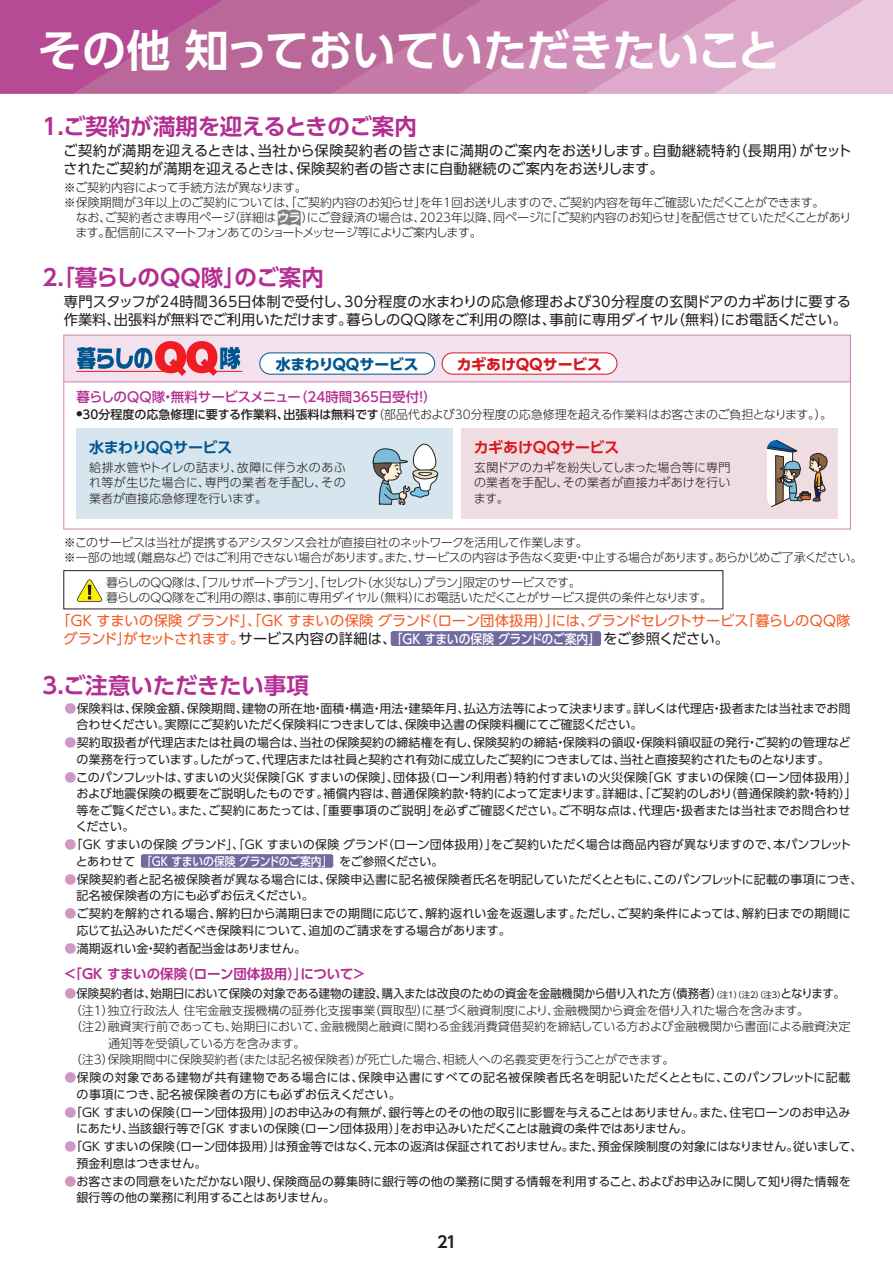
<style>
.page{position:relative;width:893px;height:1263px;background:#fff}
.page>*{position:absolute;margin:0;border:0;box-sizing:border-box;transform-origin:0 0}
.t1{font:700 43.95px "UD Shin Go Pro De";letter-spacing:-.01em;color:#fff}
.t2{font:700 22.5px "UD Shin Go Pro De";letter-spacing:-.005em;color:#b32e92}
.t3{font:700 15.9px "UD Shin Go Pro De";color:#231f20}
.t4{font:700 15px "UD Shin Go Pro";letter-spacing:-.035em;color:#00568f}
.t5{font:700 15px "UD Shin Go Pro";letter-spacing:-.025em;color:#d7171f}
.t6{font:700 15px "UD Shin Go Pro De";letter-spacing:-.04em;color:#00568f}
.t7{font:700 15px "UD Shin Go Pro De";letter-spacing:-.03em;color:#d7171f}
.t8{font:14.25px/18px "UD Shin Go Pro";letter-spacing:.005em;color:#231f20}
.t9{font:14.25px/18px "UD Shin Go Pro";letter-spacing:-.015em;color:#f15921}
.t10{font:500 13.5px "UD Shin Go Pro";letter-spacing:-.01em;color:#b32e92}
.t11{font:700 13.5px "UD Shin Go Pro De";letter-spacing:-.005em;color:#b32e92}
.t12{font:500 13.2px "UD Shin Go Pro";letter-spacing:-.02em;color:#fff;scale:.9 1}
.t13{font:12px/16.5px "UD Shin Go Pro";color:#231f20}
.t14{font:300 12px/15.8px "UD Shin Go Pro";letter-spacing:-.015em;color:#231f20}
.t15{font:12px/16.5px "UD Shin Go Pro";letter-spacing:.04em;color:#231f20}
.t16{font:12px "UD Shin Go Pro";color:#231f20;scale:.95 1}
.t17{font:300 12px "UD Shin Go Pro";letter-spacing:-.055em;color:#231f20}
.t18{font:500 12px "UD Shin Go Pro";letter-spacing:-.02em;color:#fff;scale:.9 1}
.t19{font:700 12px "UD Shin Go Pro De";color:#fff}
.s1{font-weight:500}
.s2{color:#231f20}
.s3{color:#d296c2}
.s4{font-size:8.4px}
</style>
<div class="page">
<svg style="left:757px;top:0;width:127px;height:94px;background:#e6bfd8"></svg>
<svg style="left:629px;top:0;width:128px;height:94px;background:#daa3c6"></svg>
<svg style="left:501px;top:0;width:128px;height:94px;background:#cd8ab4"></svg>
<svg style="left:243px;top:0;width:258px;height:94px;background:#be6e9e"></svg>
<svg style="left:0;top:0;width:243px;height:94px;background:#b75596"></svg>
<div style="left:141px;top:854px;width:192px;height:14px;background:#716b9f;border-radius:2px"></div>
<div style="left:64px;top:335px;width:786px;height:47px;background:#f3e1ee"></div>
<hr style="left:76px;top:371px;width:94px;height:1px;background:#ee1d23">
<hr style="left:198px;top:371px;width:44px;height:1px;background:#ee1d23">
<svg style="left:77px;top:341px;width:163px;height:35px"></svg>
<div style="left:260px;top:353px;width:175px;height:21px;background:#fff;border-radius:11px"></div>
<div style="left:259px;top:352px;width:176px;height:23px;border:1px solid #00568f;border-radius:11px"></div>
<div style="left:442px;top:353px;width:175px;height:21px;background:#fff;border-radius:11px"></div>
<div style="left:442px;top:352px;width:175px;height:23px;border:1px solid #d7171f;border-radius:11px"></div>
<div style="left:63px;top:335px;width:788px;height:194px;border:1px solid #d17fb5"></div>
<hr style="left:64px;top:381px;width:786px;height:1px;background:#d17fb5">
<div style="left:77px;top:428px;width:376px;height:90px;background:#d7e5ef"></div>
<div style="left:461px;top:428px;width:377px;height:90px;background:#f0dde2"></div>
<svg style="left:372px;top:443px;width:66px;height:62px"></svg>
<svg style="left:767px;top:439px;width:61px;height:69px"></svg>
<div style="left:64px;top:570px;width:659px;height:39px;border:1px solid #231f20"></div>
<svg style="left:77px;top:579px;width:26px;height:23px"></svg>
<div style="left:391px;top:631px;width:210px;height:15px;background:#716b9f;border-radius:2px"></div>
<svg style="left:278px;top:209px;width:23px;height:17px"></svg>
<h1 class="t1" style="left:38px;top:14px;width:744px">その他 知っておいていただきたいこと</h1>
<h2 class="t2" style="left:43px;top:108px;width:376px">1.ご契約が満期を迎えるときのご案内</h2>
<p class="t8" style="left:63px;top:141px;width:790px">ご契約が満期を迎えるときは、当社から保険契約者の皆さまに満期のご案内をお送りします。自動継続特約（長期用）がセットされたご契約が満期を迎えるときは、保険契約者の皆さまに自動継続のご案内をお送りします。</p>
<p class="t14" style="left:64px;top:179px;width:245px">※ご契約内容によって手続方法が異なります。</p>
<p class="t14" style="left:64px;top:194px;width:762px">※保険期間が3年以上のご契約については、「ご契約内容のお知らせ」を年1回お送りしますので、ご契約内容を毎年ご確認いただくことができます。</p>
<p class="t14" style="left:64px;top:209px;width:789px">　なお、ご契約者さま専用ページ（詳細は　 ）にご登録済の場合は、2023年以降、同ページに「ご契約内容のお知らせ」を配信させていただくことがあり</p>
<p class="t17" style="left:75px;top:223px;width:408px">ます。配信前にスマートフォンあてのショートメッセージ等によりご案内します。</p>
<p class="t19" style="left:277px;top:208px;width:25px">ウラ</p>
<h2 class="t2" style="left:43px;top:259px;width:283px">2.「暮らしのQQ隊」のご案内</h2>
<p class="t8" style="left:64px;top:292px;width:789px">専門スタッフが24時間365日体制で受付し、30分程度の水まわりの応急修理および30分程度の玄関ドアのカギあけに要する作業料、出張料が無料でご利用いただけます。暮らしのＱＱ隊をご利用の際は、事前に専用ダイヤル（無料）にお電話ください。</p>
<p class="t4" style="left:276px;top:352px;width:144px">水まわりＱＱサービス</p>
<p class="t5" style="left:457px;top:352px;width:147px">カギあけＱＱサービス</p>
<p class="t10" style="left:77px;top:386px;width:362px">暮らしのＱＱ隊・無料サービスメニュー（24時間365日受付！）</p>
<p class="t6" style="left:89px;top:435px;width:145px">水まわりＱＱサービス</p>
<p class="t14" style="left:89px;top:459px;width:258px;text-align:justify">給排水管やトイレの詰まり、故障に伴う水のあふれ等が生じた場合に、専門の業者を手配し、その業者が直接応急修理を行います。</p>
<p class="t14" style="left:77px;top:406px;width:757px"><sup>●</sup><span class="s1">30分程度の応急修理に要する作業料、出張料は無料です</span>（部品代および30分程度の応急修理を超える作業料はお客さまのご負担となります。）。</p>
<p class="t7" style="left:474px;top:435px;width:147px">カギあけＱＱサービス</p>
<p class="t14" style="left:474px;top:459px;width:258px;text-align:justify">玄関ドアのカギを紛失してしまった場合等に専門の業者を手配し、その業者が直接カギあけを行います。</p>
<p class="t14" style="left:64px;top:535px;width:800px;line-height:15px">※このサービスは当社が提携するアシスタンス会社が直接自社のネットワークを活用して作業します。<br>※一部の地域（離島など）ではご利用できない場合があります。また、サービスの内容は予告なく変更・中止する場合があります。あらかじめご了承ください。</p>
<p class="t14" style="left:106px;top:575px;width:607px;line-height:15px">暮らしのQQ隊は、「フルサポートプラン」、「セレクト（水災なし）プラン」限定のサービスです。<br>暮らしのQQ隊をご利用の際は、事前に専用ダイヤル（無料）にお電話いただくことがサービス提供の条件となります。</p>
<p class="t12" style="left:391px;top:628px;width:234px">「GK すまいの保険 グランドのご案内」</p>
<p class="t9" style="left:64px;top:611px;width:788px;text-indent:-7px">「ＧＫすまいの保険グランド」、「ＧＫすまいの保険グランド（ローン団体扱用）」には、グランドセレクトサービス「暮らしのＱＱ隊グランド」がセットされます。<span class="s2">サービス内容の詳細は、　　　　　　　　　　　　　　 をご参照ください。</span></p>
<h2 class="t2" style="left:43px;top:667px;width:268px">3.ご注意いただきたい事項</h2>
<p class="t13" style="left:77px;top:699px;width:775px;text-indent:-12px"><span class="s3">●</span>保険料は、保険金額、保険期間、建物の所在地・面積・構造・用法・建築年月、払込方法等によって決まります。詳しくは代理店・扱者または当社までお問合わせください。実際にご契約いただく保険料につきましては、保険申込書の保険料欄にてご確認ください。</p>
<p class="t13" style="left:77px;top:734px;width:775px;text-indent:-12px"><span class="s3">●</span>契約取扱者が代理店または社員の場合は、当社の保険契約の締結権を有し、保険契約の締結・保険料の領収・保険料領収証の発行・ご契約の管理などの業務を行っています。したがって、代理店または社員と契約され有効に成立したご契約につきましては、当社と直接契約されたものとなります。</p>
<p class="t13" style="left:76px;top:768px;width:783px;text-indent:-11px"><span class="s3">●</span>このパンフレットは、すまいの火災保険「GK すまいの保険」、団体扱（ローン利用者）特約付すまいの火災保険「GK すまいの保険（ローン団体扱用）」および地震保険の概要をご説明したものです。補償内容は、普通保険約款・特約によって定まります。詳細は、「ご契約のしおり（普通保険約款・特約）」等をご覧ください。また、ご契約にあたっては、「重要事項のご説明」を必ずご確認ください。ご不明な点は、代理店・扱者または当社までお問合わせください。</p>
<p class="t13" style="left:76px;top:836px;width:777px;text-indent:-11px"><span class="s3">●</span>「GK すまいの保険グランド」、「GK すまいの保険グランド（ローン団体扱用）」をご契約いただく場合は商品内容が異なりますので、本パンフレットとあわせて　　　　　　　　　　　　　　　　　をご参照ください。</p>
<p class="t13" style="left:77px;top:870px;width:788px;text-indent:-12px"><span class="s3">●</span>保険契約者と記名被保険者が異なる場合には、保険申込書に記名被保険者氏名を明記していただくとともに、このパンフレットに記載の事項につき、記名被保険者の方にも必ずお伝えください。</p>
<p class="t13" style="left:77px;top:905px;width:776px;text-indent:-12px"><span class="s3">●</span>ご契約を解約される場合、解約日から満期日までの期間に応じて、解約返れい金を返還します。ただし、ご契約条件によっては、解約日までの期間に応じて払込みいただくべき保険料について、追加のご請求をする場合があります。</p>
<p class="t13" style="left:65px;top:939px;width:243px"><span class="s3">●</span>満期返れい金・契約者配当金はありません。</p>
<p class="t18" style="left:141px;top:851px;width:214px">「GK すまいの保険 グランドのご案内」</p>
<p class="t11" style="left:63px;top:963px;width:304px">＜「GK すまいの保険（ローン団体扱用）」について＞</p>
<p class="t16" style="left:65px;top:984px;width:823px"><span class="s3">●</span>保険契約者は、始期日において保険の対象である建物の建設、購入または改良のための資金を金融機関から借り入れた方（債務者）<span class="s4">（注1）（注2）（注3）</span>となります。</p>
<p class="t14" style="left:65px;top:1002px;width:746px">　（注1）独立行政法人 住宅金融支援機構の証券化支援事業（買取型）に基づく融資制度により、金融機関から資金を借り入れた場合を含みます。</p>
<p class="t14" style="left:65px;top:1018px;width:787px">　（注2）融資実行前であっても、始期日において、金融機関と融資に関わる金銭消費貸借契約を締結している方および金融機関から書面による融資決定</p>
<p class="t14" style="left:108px;top:1035px;width:199px">通知等を受領している方を含みます。</p>
<p class="t14" style="left:65px;top:1051px;width:612px">　（注3）保険期間中に保険契約者（または記名被保険者）が死亡した場合、相続人への名義変更を行うことができます。</p>
<p class="t15" style="left:77px;top:1069px;width:775px;text-indent:-12px"><span class="s3">●</span>保険の対象である建物が共有建物である場合には、保険申込書にすべての記名被保険者氏名を明記いただくとともに、このパンフレットに記載の事項につき、記名被保険者の方にも必ずお伝えください。</p>
<p class="t13" style="left:76px;top:1104px;width:776px;text-indent:-12px"><span class="s3">●</span>「GK すまいの保険（ローン団体扱用）」のお申込みの有無が、銀行等とのその他の取引に影響を与えることはありません。また、住宅ローンのお申込みにあたり、当該銀行等で「GK すまいの保険（ローン団体扱用）」をお申込みいただくことは融資の条件ではありません。</p>
<p class="t13" style="left:77px;top:1138px;width:787px;text-indent:-12px"><span class="s3">●</span>「GK すまいの保険（ローン団体扱用）」は預金等ではなく、元本の返済は保証されておりません。また、預金保険制度の対象にはなりません。従いまして、預金利息はつきません。</p>
<p class="t13" style="left:77px;top:1173px;width:776px;text-indent:-12px"><span class="s3">●</span>お客さまの同意をいただかない限り、保険商品の募集時に銀行等の他の業務に関する情報を利用すること、およびお申込みに関して知り得た情報を銀行等の他の業務に利用することはありません。</p>
<h3 class="t3" style="left:437px;top:1229px;width:21px">21</h3>
</div>
